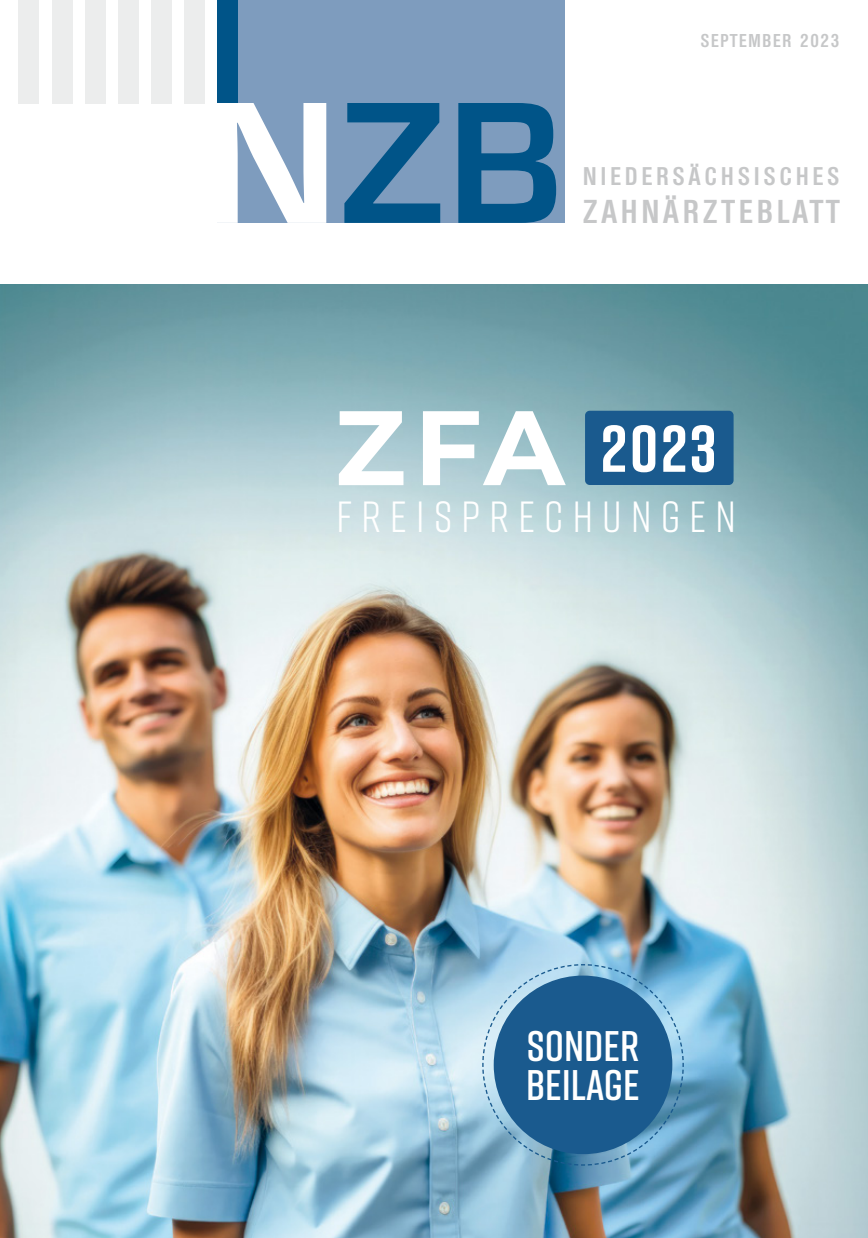
<style>
.page{position:relative;width:868px;height:1238px;background:#fff}
.page>*{position:absolute;margin:0;border:0;box-sizing:border-box;transform-origin:0 0}
.t1{font:700 105.6px "Montserrat";color:#fff}
.t2{font:700 66px "Rift";color:#fff}
.t3{font:43.5px "Rift";letter-spacing:.21em;color:#fff}
.t4{font:600 42.75px/38.5px "Rift";color:#fff}
.t5{font:600 condensed 32.1px "Olympia";letter-spacing:.135em;color:#c6c7c8}
.t6{font:600 condensed 24.75px "Olympia";letter-spacing:.175em;color:#c6c7c8}
.t7{font:600 condensed 18px "Olympia";letter-spacing:.1em;color:#c6c7c8}
</style>
<div class="page">
<img style="left:0;top:285px;width:867px;height:952px">
<div style="left:217px;top:0;width:347px;height:223px;background:#7e9cbe"></div>
<div style="left:19px;top:0;width:20px;height:103px;background:#eceded"></div>
<div style="left:52px;top:0;width:20px;height:103px;background:#eceded"></div>
<div style="left:85px;top:0;width:20px;height:103px;background:#eceded"></div>
<div style="left:118px;top:0;width:20px;height:103px;background:#eceded"></div>
<div style="left:151px;top:0;width:20px;height:103px;background:#eceded"></div>
<div style="left:184px;top:0;width:21px;height:103px;background:#eceded"></div>
<div style="left:217px;top:0;width:21px;height:103px;background:#005488"></div>
<svg style="left:217px;top:103px;width:109px;height:120px"></svg>
<svg style="left:344px;top:103px;width:96px;height:120px"></svg>
<svg style="left:458px;top:103px;width:98px;height:120px"></svg>
<div style="left:585px;top:411px;width:148px;height:74px;background:#1a5a8e;border-radius:5px"></div>
<svg style="left:481px;top:963px;width:203px;height:203px;background:#457faa"></svg>
<p class="t7" style="left:700px;top:30px;width:140px">SEPTEMBER 2023</p>
<p class="t6" style="left:583px;top:162px;width:258px">NIEDERSÄCHSISCHES</p>
<p class="t5" style="left:583px;top:193px;width:258px">ZAHNÄRZTEBLATT</p>
<h1 class="t1" style="left:335px;top:371px;width:231px">ZFA</h1>
<h3 class="t3" style="left:336px;top:486px;width:401px">FREISPRECHUNGEN</h3>
<h2 class="t2" style="left:600px;top:401px;width:117px">2023</h2>
<h3 class="t4" style="left:526px;top:1025px;width:115px">SONDER<br>BEILAGE</h3>
</div>
